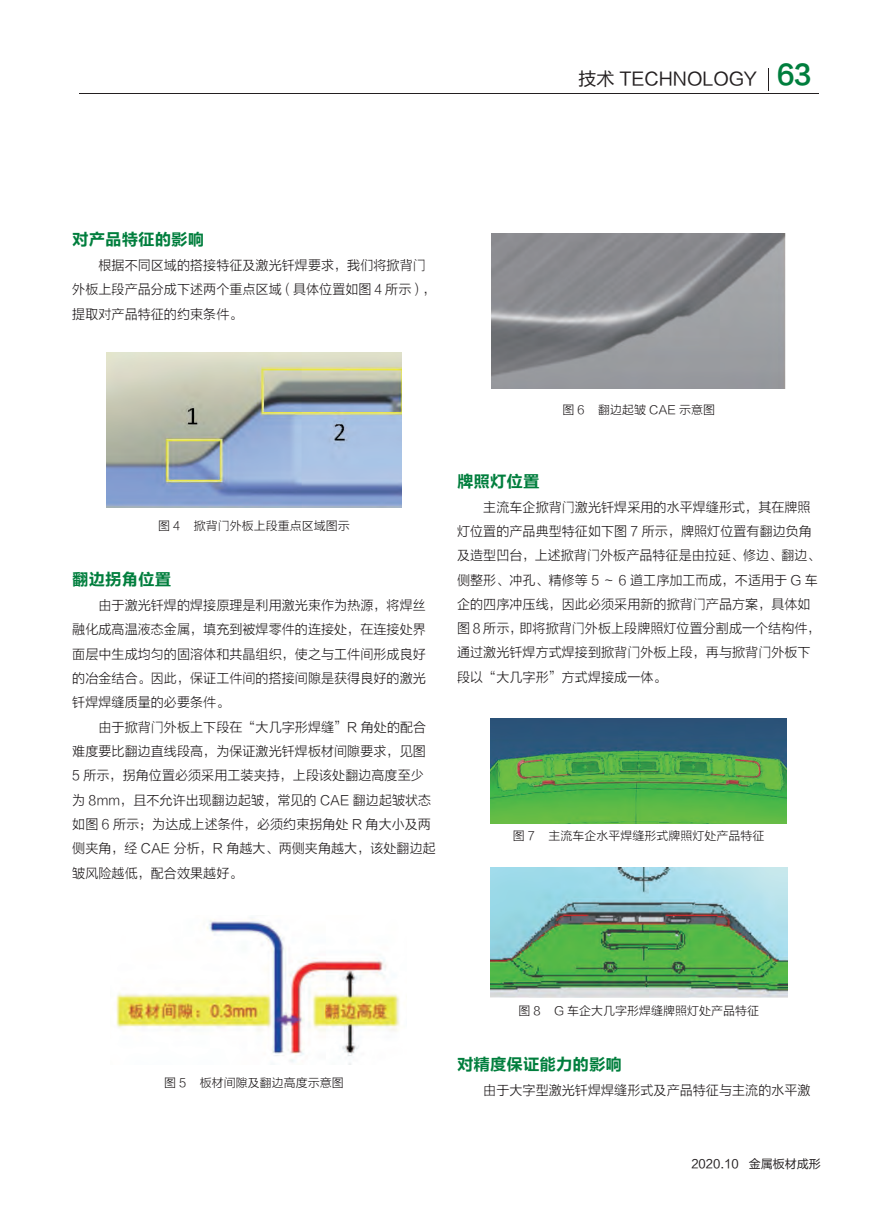
<style>
.page{position:relative;width:893px;height:1212px;background:#fff}
.page>*{position:absolute;margin:0;border:0;box-sizing:border-box;transform-origin:0 0}
.t1{font:18px "FZLTHK GBK1 0";color:#231f20}
.t2{font:16.5px "FZLTCHJW GB1 0";color:#007e3d}
.t3{font:13.5px/24.3px "FZLTXHK";color:#231f20}
.t4{font:12px "FZLTXHK";color:#231f20}
.t5{font:12px "FZLTHK GBK1 0";color:#231f20}
.s1{font-family:"FZLTCHJW GB1 0";font-size:27px;color:#007e3d}
</style>
<div class="page">
<hr style="left:80px;top:93px;width:739px;height:1px;background:#231f20">
<svg style="left:768px;top:68px;width:1px;height:23px"></svg>
<img style="left:106px;top:353px;width:296px;height:155px">
<img style="left:116px;top:917px;width:284px;height:147px">
<img style="left:491px;top:234px;width:295px;height:155px">
<img style="left:490px;top:719px;width:296px;height:105px">
<img style="left:490px;top:868px;width:298px;height:129px">
<h1 class="t1" style="left:578px;top:69px;width:234px">技术 TECHNOLOGY <span class="s1">63</span></h1>
<p class="t2" style="left:72px;top:230px;width:133px">对产品特征的影响</p>
<p class="t3" style="left:72px;top:253px;width:365px;text-indent:26px">根据不同区域的搭接特征及激光钎焊要求，我们将掀背门外板上段产品分成下述两个重点区域（具体位置如图 4 所示），提取对产品特征的约束条件。</p>
<p class="t4" style="left:563px;top:404px;width:154px">图 6 翻边起皱 CAE 示意图</p>
<p class="t4" style="left:158px;top:519px;width:193px">图 4 掀背门外板上段重点区域图示</p>
<p class="t2" style="left:72px;top:570px;width:101px">翻边拐角位置</p>
<p class="t3" style="left:72px;top:594px;width:355px;text-align:justify;text-indent:26px">由于激光钎焊的焊接原理是利用激光束作为热源，将焊丝融化成高温液态金属，填充到被焊零件的连接处，在连接处界面层中生成均匀的固溶体和共晶组织，使之与工件间形成良好的冶金结合。因此，保证工件间的搭接间隙是获得良好的激光钎焊焊缝质量的必要条件。</p>
<p class="t3" style="left:72px;top:715px;width:365px;text-indent:26px">由于掀背门外板上下段在“大几字形焊缝”R 角处的配合难度要比翻边直线段高，为保证激光钎焊板材间隙要求，见图<br>5 所示，拐角位置必须采用工装夹持，上段该处翻边高度至少为 8mm，且不允许出现翻边起皱，常见的 CAE 翻边起皱状态如图 6 所示；为达成上述条件，必须约束拐角处 R 角大小及两侧夹角，经 CAE 分析，R 角越大、两侧夹角越大，该处翻边起皱风险越低，配合效果越好。</p>
<p class="t2" style="left:457px;top:472px;width:84px">牌照灯位置</p>
<p class="t3" style="left:457px;top:495px;width:365px;text-indent:26px">主流车企掀背门激光钎焊采用的水平焊缝形式，其在牌照灯位置的产品典型特征如下图 7 所示，牌照灯位置有翻边负角及造型凹台，上述掀背门外板产品特征是由拉延、修边、翻边、侧整形、冲孔、精修等 5 ～ 6 道工序加工而成，不适用于 G 车企的四序冲压线，因此必须采用新的掀背门产品方案，具体如图 8 所示，即将掀背门外板上段牌照灯位置分割成一个结构件，通过激光钎焊方式焊接到掀背门外板上段，再与掀背门外板下段以“大几字形”方式焊接成一体。</p>
<p class="t4" style="left:513px;top:830px;width:253px">图 7 主流车企水平焊缝形式牌照灯处产品特征</p>
<p class="t4" style="left:164px;top:1076px;width:181px">图 5 板材间隙及翻边高度示意图</p>
<p class="t4" style="left:518px;top:1004px;width:242px">图 8 G 车企大几字形焊缝牌照灯处产品特征</p>
<p class="t2" style="left:457px;top:1055px;width:166px">对精度保证能力的影响</p>
<p class="t3" style="left:483px;top:1078px;width:329px">由于大字型激光钎焊焊缝形式及产品特征与主流的水平激</p>
<p class="t5" style="left:691px;top:1157px;width:131px">2020.10 金属板材成形</p>
</div>
